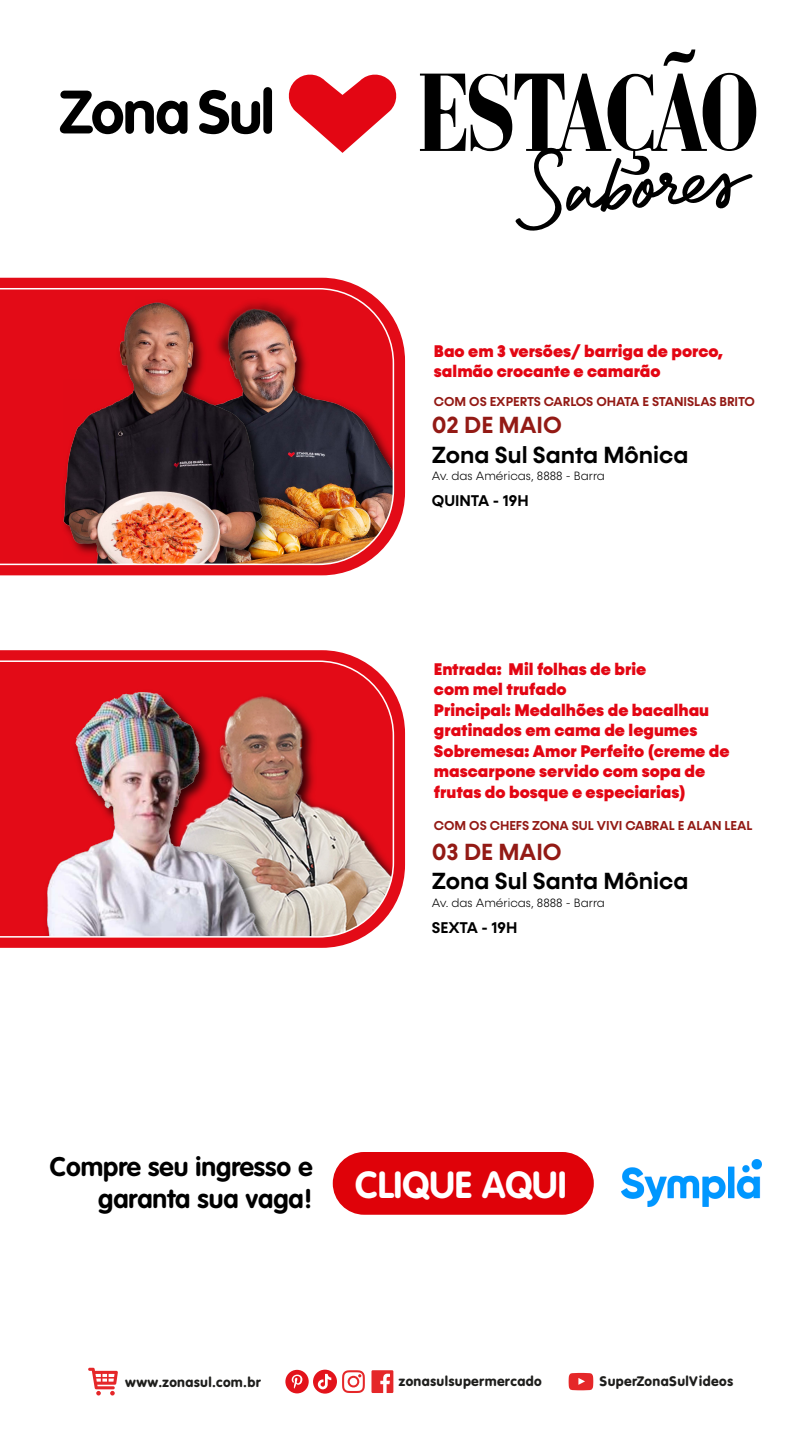
<style>
.page{position:relative;width:810px;height:1440px;background:#fff}
.page>*{position:absolute;margin:0;border:0;box-sizing:border-box;transform-origin:0 0}
.t1{font:700 26.47px/31.8px "VAG Rounded Std";color:#000}
.t2{font:600 23.48px "Konnect";color:#000}
.t3{font:600 23.48px "Konnect";color:#931a15}
.t4{font:900 17.02px/20.4px "Konnect";color:#e30613}
.t5{font:600 15.67px "Konnect";color:#000}
.t6{font:14.48px "VAG Rundschrift D";letter-spacing:.02em;color:#1e1e1c}
.t7{font:600 12.98px "Konnect";color:#931a15}
.t8{font:300 12.08px "Konnect";color:#000}
</style>
<div class="page">
<svg style="left:88px;top:1368px;width:30px;height:28px"></svg>
<svg style="left:371px;top:1370px;width:22px;height:23px"></svg>
<svg style="left:569px;top:1373px;width:24px;height:17px"></svg>
<svg style="left:285px;top:1370px;width:80px;height:24px"></svg>
<svg style="left:0;top:278px;width:405px;height:297px;fill:#e30b17"></svg>
<img style="left:0;top:288px;width:394px;height:277px">
<svg style="left:0;top:650px;width:405px;height:298px;fill:#e30b17"></svg>
<img style="left:0;top:660px;width:394px;height:278px">
<svg style="left:664px;top:50px;width:31px;height:16px"></svg>
<svg style="left:420px;top:73px;width:336px;height:158px"></svg>
<svg style="left:60px;top:91px;width:128px;height:43px"></svg>
<svg style="left:199px;top:87px;width:73px;height:47px"></svg>
<svg style="left:288px;top:74px;width:109px;height:79px"></svg>
<div style="left:333px;top:1152px;width:261px;height:63px;background:#df0209;border-radius:31px"></div>
<img style="left:622px;top:1160px;width:139px;height:47px">
<p class="t4" style="left:434px;top:341px;width:291px">Bao em 3 versões/ barriga de porco, salmão crocante e camarão</p>
<h2 class="t3" style="left:432px;top:411px;width:131px">02 DE MAIO</h2>
<p class="t7" style="left:434px;top:393px;width:323px">COM OS EXPERTS CARLOS OHATA E STANISLAS BRITO</p>
<h2 class="t2" style="left:432px;top:441px;width:258px">Zona Sul Santa Mônica</h2>
<p class="t8" style="left:432px;top:469px;width:174px">Av. das Américas, 8888 - Barra</p>
<p class="t5" style="left:432px;top:492px;width:98px">QUINTA - 19H</p>
<p class="t4" style="left:434px;top:659px;width:297px">Entrada: Mil folhas de brie<br>com mel trufado<br>Principal: Medalhões de bacalhau gratinados em cama de legumes<br>Sobremesa: Amor Perfeito (creme de mascarpone servido com sopa de frutas do bosque e especiarias)</p>
<p class="t7" style="left:434px;top:818px;width:320px">COM OS CHEFS ZONA SUL VIVI CABRAL E ALAN LEAL</p>
<h2 class="t3" style="left:432px;top:838px;width:131px">03 DE MAIO</h2>
<h2 class="t2" style="left:432px;top:867px;width:258px">Zona Sul Santa Mônica</h2>
<p class="t8" style="left:432px;top:896px;width:174px">Av. das Américas, 8888 - Barra</p>
<p class="t5" style="left:432px;top:918px;width:87px">SEXTA - 19H</p>
<h1 class="t1" style="left:98px;top:1152px;width:470px;text-indent:-48px">Compre seu ingresso e<br>garanta sua vaga! <sup>CLIQUE</sup> <sup>AQUI</sup></h1>
<p class="t6" style="left:125px;top:1374px;width:137px">www.zonasul.com.br</p>
<p class="t6" style="left:399px;top:1373px;width:144px">zonasulsupermercado</p>
<p class="t6" style="left:600px;top:1373px;width:135px">SuperZonaSulVideos</p>
</div>
